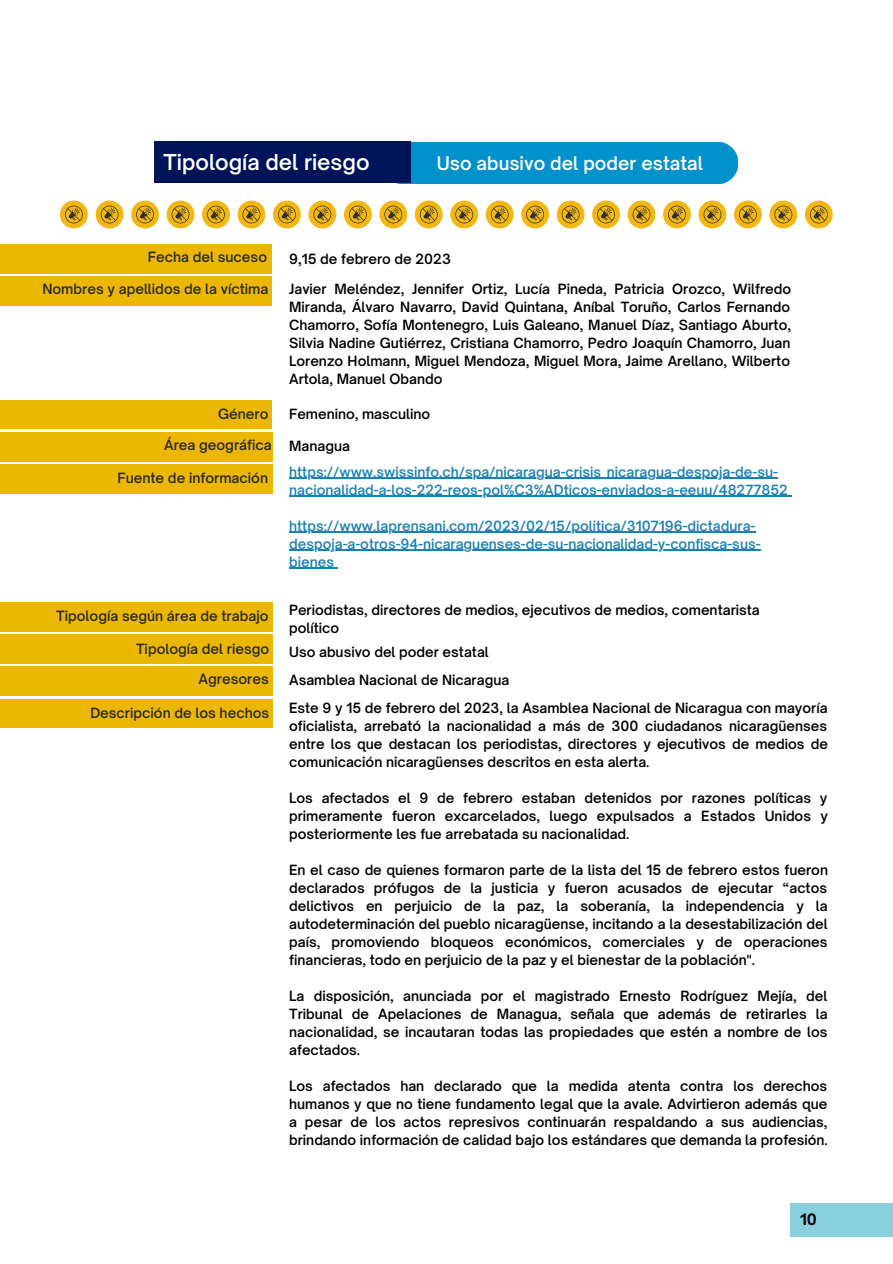
<style>
.page{position:relative;width:893px;height:1264px;background:#fff}
.page>*{position:absolute;margin:0;border:0;box-sizing:border-box;transform-origin:0 0}
.t1{font:600 21px "Open Sauce One";color:#fff}
.t2{font:600 18px "Open Sauce One";color:#fff}
.t3{font:700 15px "Open Sauce One";color:#000}
.t4{font:600 13.5px/18px "Open Sauce One";color:#000;text-align:justify}
.t5{font:600 13.5px/18px "Open Sauce One";color:#1b81b5}
.t6{font:600 13.5px "Open Sauce One";color:#2b2b2b}
</style>
<div class="page">
<div style="left:790px;top:1203px;width:102px;height:33px;background:#8acfde"></div>
<div style="left:0;top:244px;width:272px;height:29px;background:#ecb702"></div>
<div style="left:0;top:276px;width:272px;height:29px;background:#ecb702"></div>
<div style="left:0;top:432px;width:273px;height:29px;background:#ecb702"></div>
<div style="left:0;top:464px;width:273px;height:29px;background:#ecb702"></div>
<div style="left:0;top:602px;width:273px;height:29px;background:#ecb702"></div>
<div style="left:0;top:634px;width:273px;height:29px;background:#ecb702"></div>
<div style="left:0;top:666px;width:273px;height:29px;background:#ecb702"></div>
<div style="left:0;top:699px;width:273px;height:28px;background:#ecb702"></div>
<div style="left:0;top:400px;width:272px;height:29px;background:#ecb702"></div>
<div style="left:411px;top:142px;width:326px;height:41px;background:#0191cd"></div>
<div style="left:154px;top:142px;width:257px;height:41px;background:#001558"></div>
<hr style="left:289px;top:478px;width:488px;height:1px;background:#1b81b5">
<hr style="left:289px;top:496px;width:499px;height:1px;background:#1b81b5">
<hr style="left:289px;top:532px;width:466px;height:1px;background:#1b81b5">
<hr style="left:289px;top:550px;width:471px;height:1px;background:#1b81b5">
<hr style="left:289px;top:568px;width:45px;height:1px;background:#1b81b5">
<div style="left:96px;top:200px;width:27px;height:28px;background:#f2b811;border-radius:50%"></div>
<svg style="left:101px;top:206px;width:17px;height:17px"></svg>
<div style="left:60px;top:200px;width:28px;height:28px;background:#f2b811;border-radius:50%"></div>
<svg style="left:65px;top:206px;width:18px;height:17px"></svg>
<div style="left:131px;top:200px;width:28px;height:28px;background:#f2b811;border-radius:50%"></div>
<svg style="left:136px;top:206px;width:18px;height:17px"></svg>
<div style="left:167px;top:200px;width:27px;height:28px;background:#f2b811;border-radius:50%"></div>
<svg style="left:172px;top:206px;width:17px;height:17px"></svg>
<div style="left:202px;top:200px;width:28px;height:28px;background:#f2b811;border-radius:50%"></div>
<svg style="left:207px;top:206px;width:18px;height:17px"></svg>
<svg style="left:237px;top:200px;width:28px;height:28px"></svg>
<svg style="left:242px;top:206px;width:18px;height:17px"></svg>
<div style="left:273px;top:200px;width:28px;height:28px;background:#f2b811;border-radius:50%"></div>
<svg style="left:278px;top:206px;width:18px;height:17px"></svg>
<svg style="left:308px;top:200px;width:28px;height:28px"></svg>
<svg style="left:313px;top:206px;width:18px;height:17px"></svg>
<div style="left:344px;top:200px;width:28px;height:28px;background:#f2b811;border-radius:50%"></div>
<svg style="left:349px;top:206px;width:18px;height:17px"></svg>
<div style="left:379px;top:200px;width:28px;height:28px;background:#f2b811;border-radius:50%"></div>
<svg style="left:384px;top:206px;width:18px;height:17px"></svg>
<div style="left:415px;top:200px;width:27px;height:28px;background:#f2b811;border-radius:50%"></div>
<svg style="left:420px;top:206px;width:17px;height:17px"></svg>
<div style="left:450px;top:200px;width:28px;height:28px;background:#f2b811;border-radius:50%"></div>
<svg style="left:455px;top:206px;width:18px;height:17px"></svg>
<svg style="left:485px;top:200px;width:28px;height:28px"></svg>
<svg style="left:490px;top:206px;width:18px;height:17px"></svg>
<div style="left:521px;top:200px;width:28px;height:28px;background:#f2b811;border-radius:50%"></div>
<svg style="left:526px;top:206px;width:18px;height:17px"></svg>
<svg style="left:556px;top:200px;width:28px;height:28px"></svg>
<svg style="left:561px;top:206px;width:18px;height:17px"></svg>
<div style="left:592px;top:200px;width:28px;height:28px;background:#f2b811;border-radius:50%"></div>
<svg style="left:597px;top:206px;width:18px;height:17px"></svg>
<svg style="left:627px;top:200px;width:28px;height:28px"></svg>
<svg style="left:632px;top:206px;width:18px;height:17px"></svg>
<div style="left:663px;top:200px;width:27px;height:28px;background:#f2b811;border-radius:50%"></div>
<svg style="left:668px;top:206px;width:17px;height:17px"></svg>
<svg style="left:698px;top:200px;width:28px;height:28px"></svg>
<svg style="left:703px;top:206px;width:18px;height:17px"></svg>
<div style="left:734px;top:200px;width:27px;height:28px;background:#f2b811;border-radius:50%"></div>
<svg style="left:739px;top:206px;width:17px;height:17px"></svg>
<svg style="left:769px;top:200px;width:28px;height:28px"></svg>
<svg style="left:774px;top:206px;width:18px;height:17px"></svg>
<svg style="left:804px;top:200px;width:28px;height:28px"></svg>
<svg style="left:809px;top:206px;width:18px;height:17px"></svg>
<h1 class="t1" style="left:164px;top:149px;width:207px">Tipología del riesgo</h1>
<h2 class="t2" style="left:436px;top:152px;width:268px">Uso abusivo del poder estatal</h2>
<p class="t6" style="left:148px;top:249px;width:121px">Fecha del suceso</p>
<p class="t6" style="left:42px;top:280px;width:228px">Nombres y apellidos de la víctima</p>
<p class="t6" style="left:218px;top:405px;width:52px">Género</p>
<p class="t6" style="left:221px;top:410px;width:52px">Género</p>
<p class="t6" style="left:164px;top:436px;width:109px">Área geográfica</p>
<p class="t6" style="left:117px;top:469px;width:152px">Fuente de información</p>
<p class="t6" style="left:56px;top:607px;width:214px">Tipología según área de trabajo</p>
<p class="t6" style="left:136px;top:641px;width:135px">Tipología del riesgo</p>
<p class="t6" style="left:198px;top:671px;width:72px">Agresores</p>
<p class="t6" style="left:90px;top:704px;width:180px">Descripción de los hechos</p>
<p class="t4" style="left:289px;top:249px;width:163px">9,15 de febrero de 2023</p>
<p class="t4" style="left:289px;top:280px;width:503px">Javier Meléndez, Jennifer Ortiz, Lucía Pineda, Patricia Orozco, Wilfredo Miranda, Álvaro Navarro, David Quintana, Aníbal Toruño, Carlos Fernando Chamorro, Sofía Montenegro, Luis Galeano, Manuel Díaz, Santiago Aburto, Silvia Nadine Gutiérrez, Cristiana Chamorro, Pedro Joaquín Chamorro, Juan Lorenzo Holmann, Miguel Mendoza, Miguel Mora, Jaime Arellano, Wilberto Artola, Manuel Obando</p>
<p class="t4" style="left:289px;top:405px;width:143px">Femenino, masculino</p>
<p class="t4" style="left:289px;top:437px;width:62px">Managua</p>
<p class="t5" style="left:289px;top:462px;width:500px">https://www.swissinfo.ch/spa/nicaragua-crisis_nicaragua-despoja-de-su&shy;nacionalidad-a-los-222-reos-pol%C3%ADticos-enviados-a-eeuu/48277852</p>
<p class="t5" style="left:289px;top:516px;width:473px">https://www.laprensani.com/2023/02/15/politica/3107196-dictadura&shy;despoja-a-otros-94-nicaraguenses-de-su-nacionalidad-y-confisca-sus&shy;bienes</p>
<p class="t4" style="left:289px;top:600px;width:472px">Periodistas, directores de medios, ejecutivos de medios, comentarista político</p>
<p class="t4" style="left:289px;top:637px;width:540px;line-height:27.9px;text-align:left">Uso abusivo del poder estatal<br>Asamblea Nacional de Nicaragua<br>Este 9 y 15 de febrero del 2023, la Asamblea Nacional de Nicaragua con mayoría</p>
<p class="t4" style="left:289px;top:716px;width:540px">oficialista, arrebató la nacionalidad a más de 300 ciudadanos nicaragüenses entre los que destacan los periodistas, directores y ejecutivos de medios de comunicación nicaragüenses descritos en esta alerta.</p>
<p class="t4" style="left:289px;top:788px;width:540px">Los afectados el 9 de febrero estaban detenidos por razones políticas y primeramente fueron excarcelados, luego expulsados a Estados Unidos y posteriormente les fue arrebatada su nacionalidad.</p>
<p class="t4" style="left:289px;top:860px;width:540px">En el caso de quienes formaron parte de la lista del 15 de febrero estos fueron declarados prófugos de la justicia y fueron acusados de ejecutar “actos delictivos en perjuicio de la paz, la soberanía, la independencia y la autodeterminación del pueblo nicaragüense, incitando a la desestabilización del país, promoviendo bloqueos económicos, comerciales y de operaciones financieras, todo en perjuicio de la paz y el bienestar de la población".</p>
<p class="t4" style="left:289px;top:986px;width:540px">La disposición, anunciada por el magistrado Ernesto Rodríguez Mejía, del Tribunal de Apelaciones de Managua, señala que además de retirarles la nacionalidad, se incautaran todas las propiedades que estén a nombre de los afectados.</p>
<p class="t4" style="left:289px;top:1076px;width:540px">Los afectados han declarado que la medida atenta contra los derechos humanos y que no tiene fundamento legal que la avale. Advirtieron además que a pesar de los actos represivos continuarán respaldando a sus audiencias, brindando información de calidad bajo los estándares que demanda la profesión.</p>
<p class="t3" style="left:800px;top:1209px;width:18px">10</p>
</div>
